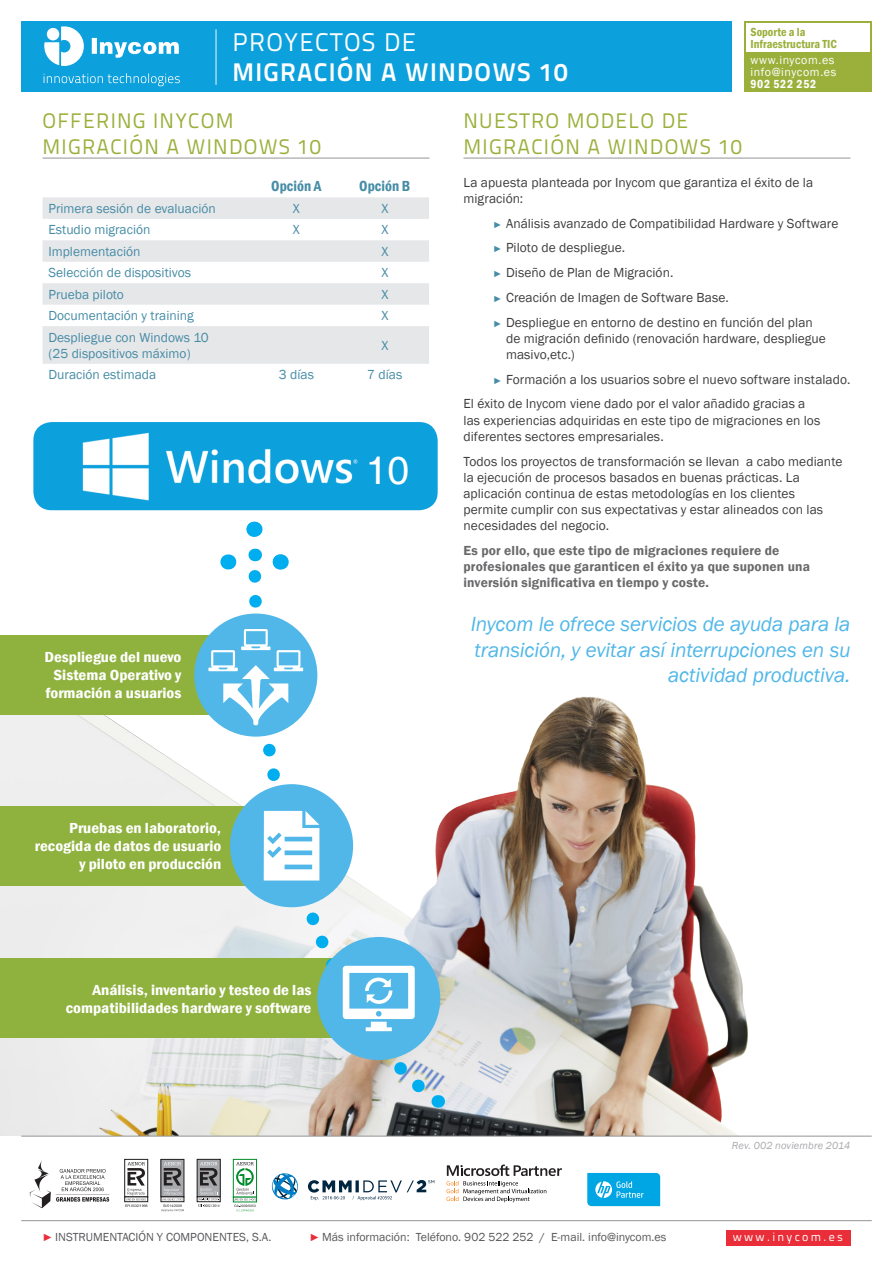
<style>
.page{position:relative;width:893px;height:1263px;background:#fff}
.page>*{position:absolute;margin:0;border:0;box-sizing:border-box;transform-origin:0 0}
.viñetas_con_triangul{font:39px "Helvetica";color:#fff}
.viñetas_con_triangul-2{font:700 25.5px/30.6px "Titillium Text 22 L";letter-spacing:.05em;color:#fff}
.texto_con_punticos{font:italic 21px/25.2px "Franklin Gothic";letter-spacing:-.005em;color:#50b7e8;text-align:right}
.TITULO_color{font:21px/25.2px "Titillium Text 22 L";letter-spacing:.06em;color:#9ab03b}
.t1{font:600 condensed 15px/18px "Franklin Gothic";color:#fff;text-align:right;scale:1.14 1}
.t2{font:600 condensed 15px "Franklin Gothic";color:#468ca6}
.viñetas_con_triangul-3{font:13.5px/16.2px "Franklin Gothic";letter-spacing:.005em;color:#3e3e3f}
.t3{font:13.5px "Franklin Gothic";color:#468ca6}
.t4{font:600 13.5px/16.2px "Franklin Gothic";letter-spacing:.01em;color:#69696c}
.t5{font:12px "Franklin Gothic";color:#57585a}
.t6{font:600 condensed 12px/12px "Franklin Gothic";color:#9ab03b}
.t7{font:12px "Franklin Gothic";letter-spacing:.05em;color:#fff}
.t8{font:12px "Titillium Text 22 L";letter-spacing:.19em;color:#fff}
.t9{font:600 condensed 12px "Franklin Gothic";letter-spacing:.05em;color:#fff}
.viñetas_con_triangul-4{font:italic 10.5px "Franklin Gothic";letter-spacing:.01em;color:#a8a9ad}
.s1{font-weight:400}
.s2{font-family:"Times New Roman";font-size:9px;color:#468ca6}
.s3{font-family:"Times New Roman";font-size:10.5px;color:#ea2e39}
</style>
<div class="page">
<img style="left:0;top:696px;width:842px;height:440px">
<div style="left:0;top:959px;width:341px;height:79px;background:#8fb13e"></div>
<svg style="left:242px;top:595px;width:194px;height:509px"></svg>
<svg style="left:438px;top:1095px;width:1px;height:13px"></svg>
<svg style="left:220px;top:510px;width:81px;height:73px"></svg>
<div style="left:0;top:806px;width:251px;height:79px;background:#8fb13e"></div>
<div style="left:230px;top:784px;width:123px;height:123px;background:#50b7e8;border-radius:50%"></div>
<svg style="left:264px;top:811px;width:55px;height:69px"></svg>
<div style="left:317px;top:937px;width:123px;height:123px;background:#50b7e8;border-radius:50%"></div>
<svg style="left:343px;top:966px;width:72px;height:65px"></svg>
<div style="left:0;top:635px;width:211px;height:80px;background:#8fb13e"></div>
<div style="left:194px;top:613px;width:123px;height:124px;background:#50b7e8;border-radius:50%"></div>
<svg style="left:208px;top:629px;width:95px;height:96px"></svg>
<div style="left:33px;top:422px;width:405px;height:88px;background:#0ca0dd;border-radius:18px"></div>
<img style="left:82px;top:432px;width:276px;height:69px">
<svg style="left:43px;top:197px;width:386px;height:167px;fill:#e6e7e9"></svg>
<hr style="left:21px;top:1220px;width:851px;height:1px;background:#939598">
<hr style="left:21px;top:1136px;width:851px;height:1px;background:#939598">
<div style="left:726px;top:1230px;width:124px;height:16px;background:#ea2e39"></div>
<svg style="left:446px;top:1164px;width:116px;height:38px"></svg>
<svg style="left:587px;top:1173px;width:73px;height:33px;background:#1baee5"></svg>
<svg style="left:30px;top:1160px;width:79px;height:48px"></svg>
<div style="left:125px;top:1159px;width:23px;height:38px;border:1px solid #231f20"></div>
<div style="left:125px;top:1197px;width:23px;height:5px;border:1px solid #231f20"></div>
<svg style="left:125px;top:1162px;width:22px;height:45px"></svg>
<div style="left:161px;top:1159px;width:23px;height:38px;background:#a8a9ad"></div>
<div style="left:161px;top:1159px;width:23px;height:38px;border:1px solid #231f20"></div>
<svg style="left:161px;top:1162px;width:23px;height:49px"></svg>
<div style="left:233px;top:1159px;width:24px;height:38px;background:#fff;border:1px solid #008a29"></div>
<svg style="left:234px;top:1162px;width:22px;height:49px"></svg>
<div style="left:197px;top:1159px;width:23px;height:38px;background:#a8a9ad"></div>
<div style="left:197px;top:1159px;width:23px;height:38px;border:1px solid #231f20"></div>
<div style="left:197px;top:1197px;width:23px;height:5px;border:1px solid #231f20"></div>
<svg style="left:198px;top:1162px;width:22px;height:45px"></svg>
<svg style="left:271px;top:1173px;width:27px;height:27px"></svg>
<svg style="left:308px;top:1180px;width:126px;height:20px"></svg>
<div style="left:744px;top:21px;width:128px;height:70px;background:#9ab03b"></div>
<div style="left:746px;top:23px;width:124px;height:29px;background:#fff"></div>
<div style="left:21px;top:21px;width:710px;height:70px;background:#0ca0dd"></div>
<hr style="left:216px;top:29px;width:1px;height:56px;background:#fff">
<svg style="left:44px;top:26px;width:136px;height:60px"></svg>
<hr style="left:463px;top:158px;width:387px;height:1px;background:#939598">
<hr style="left:43px;top:158px;width:386px;height:1px;background:#939598">
<p class="t6" style="left:750px;top:26px;width:88px">Soporte a la<br>Infraestructura TIC</p>
<p class="t7" style="left:750px;top:52px;width:85px">www.inycom.es</p>
<p class="t7" style="left:750px;top:64px;width:87px">info@inycom.es</p>
<p class="t9" style="left:750px;top:76px;width:67px">902 522 252</p>
<p class="viñetas_con_triangul-2" style="left:232px;top:25px;width:337px"><span class="s1">PROYECTOS DE<br></span>MIGRACIÓN A WINDOWS 10</p>
<p class="TITULO_color" style="left:463px;top:107px;width:280px">NUESTRO MODELO DE<br>MIGRACIÓN A WINDOWS 10</p>
<p class="viñetas_con_triangul-3" style="left:463px;top:175px;width:351px">La apuesta planteada por Inycom que garantiza el éxito de la migración:</p>
<p class="viñetas_con_triangul-3" style="left:493px;top:215px;width:347px"><span class="s2">►</span> Análisis avanzado de Compatibilidad Hardware y Software</p>
<p class="viñetas_con_triangul-3" style="left:493px;top:240px;width:133px"><span class="s2">►</span> Piloto de despliegue.</p>
<p class="viñetas_con_triangul-3" style="left:493px;top:265px;width:182px"><span class="s2">►</span> Diseño de Plan de Migración.</p>
<p class="viñetas_con_triangul-3" style="left:493px;top:290px;width:237px"><span class="s2">►</span> Creación de Imagen de Software Base.</p>
<p class="viñetas_con_triangul-3" style="left:506px;top:314px;width:321px;text-indent:-13px"><span class="s2">►</span> Despliegue en entorno de destino en función del plan de migración definido (renovación hardware, despliegue masivo,etc.)</p>
<p class="viñetas_con_triangul-3" style="left:493px;top:371px;width:359px"><span class="s2">►</span> Formación a los usuarios sobre el nuevo software instalado.</p>
<p class="viñetas_con_triangul-3" style="left:463px;top:396px;width:358px">El éxito de Inycom viene dado por el valor añadido gracias a las experiencias adquiridas en este tipo de migraciones en los diferentes sectores empresariales.</p>
<p class="viñetas_con_triangul-3" style="left:463px;top:453px;width:381px">Todos los proyectos de transformación se llevan a cabo mediante la ejecución de procesos basados en buenas prácticas. La aplicación continua de estas metodologías en los clientes permite cumplir con sus expectativas y estar alineados con las necesidades del negocio.</p>
<p class="t4" style="left:463px;top:543px;width:348px">Es por ello, que este tipo de migraciones requiere de profesionales que garanticen el éxito ya que suponen una inversión significativa en tiempo y coste.</p>
<p class="TITULO_color" style="left:43px;top:107px;width:280px">OFFERING INYCOM<br>MIGRACIÓN A WINDOWS 10</p>
<p class="t2" style="left:271px;top:176px;width:52px">Opción A</p>
<p class="t2" style="left:359px;top:176px;width:53px">Opción B</p>
<p class="t3" style="left:49px;top:200px;width:169px">Primera sesión de evaluación</p>
<p class="t3" style="left:293px;top:200px;width:9px">X</p>
<p class="t3" style="left:381px;top:200px;width:9px">X</p>
<p class="t3" style="left:49px;top:221px;width:103px">Estudio migración</p>
<p class="t3" style="left:293px;top:221px;width:9px">X</p>
<p class="t3" style="left:381px;top:221px;width:9px">X</p>
<p class="t3" style="left:49px;top:243px;width:93px">Implementación</p>
<p class="t3" style="left:381px;top:243px;width:9px">X</p>
<p class="t3" style="left:49px;top:264px;width:144px">Selección de dispositivos</p>
<p class="t3" style="left:381px;top:264px;width:9px">X</p>
<p class="t3" style="left:49px;top:286px;width:77px">Prueba piloto</p>
<p class="t3" style="left:381px;top:286px;width:9px">X</p>
<p class="t3" style="left:49px;top:307px;width:147px">Documentación y training</p>
<p class="t3" style="left:381px;top:307px;width:9px">X</p>
<p class="t3" style="left:49px;top:329px;width:162px">Despliegue con Windows 10</p>
<p class="t3" style="left:49px;top:345px;width:144px">(25 dispositivos máximo)</p>
<p class="t3" style="left:381px;top:337px;width:9px">X</p>
<p class="t3" style="left:49px;top:366px;width:109px">Duración estimada</p>
<p class="t3" style="left:279px;top:366px;width:37px">3 días</p>
<p class="t3" style="left:367px;top:366px;width:37px">7 días</p>
<p class="viñetas_con_triangul" style="left:366px;top:447px;width:45px">10</p>
<p class="t1" style="left:44px;top:648px;width:122px">Despliegue del nuevo<br>Sistema Operativo y formación a usuarios</p>
<p class="t1" style="left:35px;top:819px;width:165px">Pruebas en laboratorio, recogida de datos de usuario y piloto en producción</p>
<p class="t1" style="left:66px;top:980px;width:217px">Análisis, inventario y testeo de las compatibilidades hardware y software</p>
<p class="texto_con_punticos" style="left:471px;top:612px;width:381px">Inycom le ofrece servicios de ayuda para la transición, y evitar así interrupciones en su actividad productiva.</p>
<p class="viñetas_con_triangul-4" style="left:732px;top:1139px;width:120px">Rev. 002 noviembre 2014</p>
<p class="t5" style="left:43px;top:1230px;width:231px"><span class="s3">►</span> INSTRUMENTACIÓN Y COMPONENTES, S.A.</p>
<p class="t5" style="left:309px;top:1230px;width:358px"><span class="s3">►</span> Más información: Teléfono. 902 522 252 / E-mail. info@inycom.es</p>
<p class="t8" style="left:733px;top:1228px;width:112px">www.inycom.es</p>
</div>
